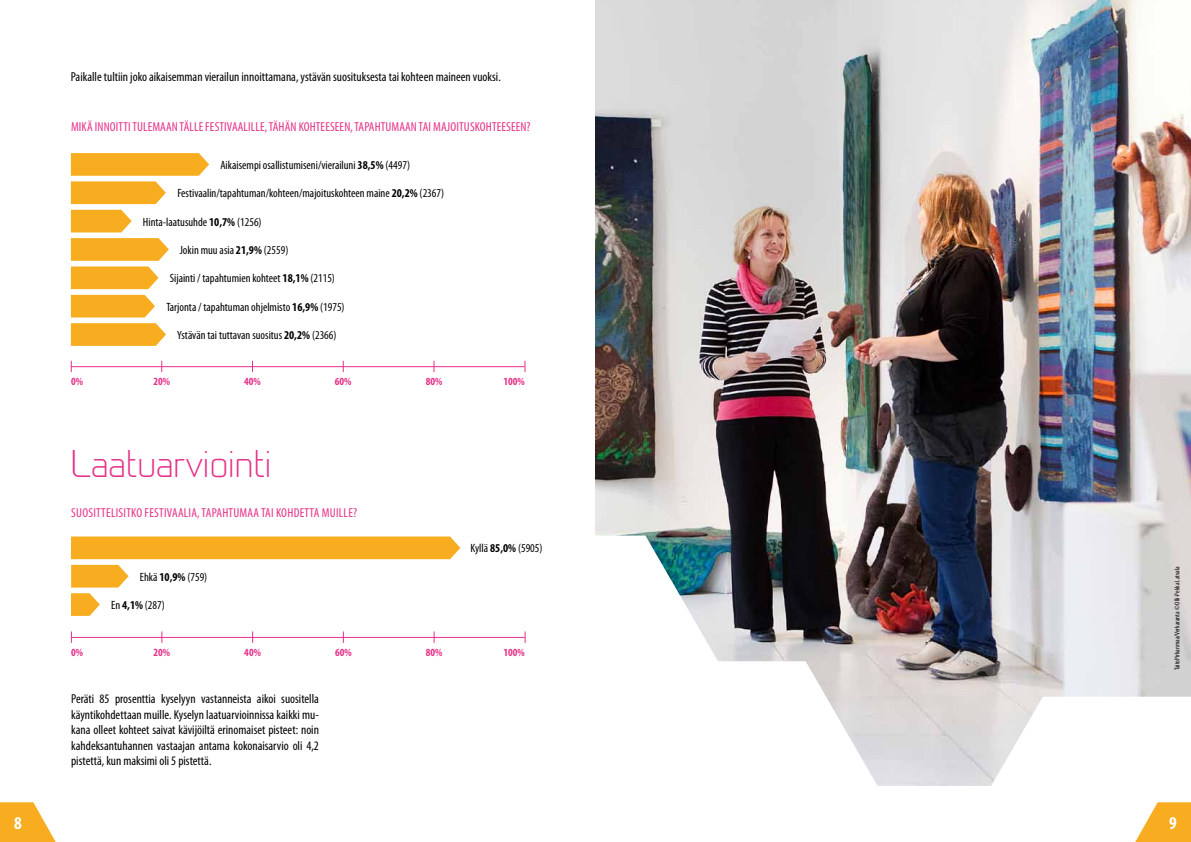
<style>
.page{position:relative;width:1191px;height:842px;background:#fff}
.page>*{position:absolute;margin:0;border:0;box-sizing:border-box;transform-origin:0 0}
.t1{font:300 36px "Prime";color:#e53188}
.t2{font:700 condensed 18px "Myriad Pro";color:#fff}
.t3{font:condensed 13px/15.6px "Myriad Pro";color:#000;text-align:justify}
.t4{font:condensed 13px "Myriad Pro";letter-spacing:.01em;color:#e53188}
.t5{font:condensed 12px "Myriad Pro";color:#000}
.t6{font:700 condensed 11px "Myriad Pro";color:#e53188}
.t7{font:condensed 7px "Myriad Pro";color:#000}
.s1{font-weight:700}
</style>
<div class="page">
<img style="left:595px;top:0;width:596px;height:785px">
<svg style="left:419px;top:535px;width:302px;height:126px"></svg>
<svg style="left:595px;top:661px;width:286px;height:125px"></svg>
<hr style="left:71px;top:366px;width:454px;height:1px;background:#e53188">
<svg style="left:71px;top:153px;width:138px;height:51px"></svg>
<svg style="left:71px;top:210px;width:61px;height:22px"></svg>
<div style="left:71px;top:295px;width:84px;height:22px;background:#f7ad1f"></div>
<svg style="left:71px;top:238px;width:98px;height:51px"></svg>
<svg style="left:71px;top:323px;width:95px;height:23px;background:#f7b22d"></svg>
<div style="left:71px;top:536px;width:389px;height:23px;background:#f7ad1f"></div>
<svg style="left:71px;top:565px;width:58px;height:22px"></svg>
<hr style="left:71px;top:637px;width:454px;height:1px;background:#e53188">
<svg style="left:525px;top:631px;width:1px;height:12px"></svg>
<svg style="left:71px;top:593px;width:29px;height:23px"></svg>
<svg style="left:958px;top:697px;width:233px;height:145px"></svg>
<svg style="left:0;top:802px;width:56px;height:40px"></svg>
<p class="t3" style="left:71px;top:68px;width:431px">Paikalle tultiin joko aikaisemman vierailun innoittamana, ystävän suosituksesta tai kohteen maineen vuoksi.</p>
<p class="t4" style="left:71px;top:119px;width:44px">Mikä innoitti</p>
<p class="t4" style="left:132px;top:119px;width:78px">tulemaan tälle festi</p>
<p class="t4" style="left:227px;top:119px;width:95px">vaalille, tähän kohteesee</p>
<p class="t4" style="left:344px;top:119px;width:154px">n, tapahtumaan tai majoituskohteesee</p>
<p class="t4" style="left:520px;top:119px;width:12px">n?</p>
<p class="t5" style="left:220px;top:158px;width:191px">Aikaisempi osallistumiseni/vierailuni <span class="s1">38,5%</span> (4497)</p>
<p class="t5" style="left:177px;top:186px;width:268px">Festivaalin/tapahtuman/kohteen/majoituskohteen maine <span class="s1">20,2%</span> (2367)</p>
<p class="t5" style="left:143px;top:214px;width:120px">Hinta-laatusuhde <span class="s1">10,7%</span> (1256)</p>
<p class="t5" style="left:180px;top:243px;width:110px">Jokin muu asia <span class="s1">21,9%</span> (2559)</p>
<p class="t5" style="left:170px;top:271px;width:167px">Sijainti / tapahtumien kohteet <span class="s1">18,1%</span> (2115)</p>
<p class="t5" style="left:166px;top:299px;width:180px">Tarjonta / tapahtuman ohjelmisto <span class="s1">16,9%</span> (1975)</p>
<p class="t5" style="left:177px;top:328px;width:161px">Ystävän tai tuttavan suositus <span class="s1">20,2%</span> (2366)</p>
<p class="t6" style="left:71px;top:375px;width:13px">0%</p>
<p class="t6" style="left:153px;top:375px;width:18px">20%</p>
<p class="t6" style="left:244px;top:375px;width:18px">40%</p>
<p class="t6" style="left:335px;top:375px;width:18px">60%</p>
<p class="t6" style="left:426px;top:375px;width:18px">80%</p>
<p class="t6" style="left:503px;top:375px;width:23px">100%</p>
<h1 class="t1" style="left:71px;top:444px;width:202px">Laatuarviointi</h1>
<p class="t4" style="left:71px;top:504px;width:17px">Suositte</p>
<p class="t4" style="left:111px;top:504px;width:10px">lisitko</p>
<p class="t4" style="left:145px;top:504px;width:6px">festi</p>
<p class="t4" style="left:167px;top:504px;width:192px">vaalia, tapahtumaa tai kohdetta muille?</p>
<p class="t5" style="left:140px;top:569px;width:69px">Ehkä <span class="s1">10,9%</span> (759)</p>
<p class="t5" style="left:111px;top:598px;width:55px">En <span class="s1">4,1%</span> (287)</p>
<p class="t5" style="left:470px;top:541px;width:73px">Kyllä <span class="s1">85,0%</span> (5905)</p>
<p class="t6" style="left:71px;top:646px;width:13px">0%</p>
<p class="t6" style="left:154px;top:646px;width:18px">20%</p>
<p class="t6" style="left:244px;top:646px;width:18px">40%</p>
<p class="t6" style="left:335px;top:646px;width:18px">60%</p>
<p class="t6" style="left:426px;top:646px;width:18px">80%</p>
<p class="t6" style="left:503px;top:646px;width:23px">100%</p>
<p class="t3" style="left:71px;top:691px;width:249px">Peräti 85 prosenttia kyselyyn vastanneista aikoi suositella käyntikohdettaan muille. Kyselyn laatuarvioinnissa kaikki mu&shy;kana olleet kohteet saivat kävijöiltä erinomaiset pisteet: noin kahdeksantuhannen vastaajan antama kokonaisarvio oli 4,2 pistettä, kun maksimi oli 5 pistettä.</p>
<p class="t7" style="left:1172px;top:670px;width:106px;rotate:-90deg">TaitoPirkanmaa/Verkaranta © Olli-Pekka Latvala</p>
<h2 class="t2" style="left:14px;top:812px;width:9px">8</h2>
<h2 class="t2" style="left:1169px;top:812px;width:9px">9</h2>
</div>
